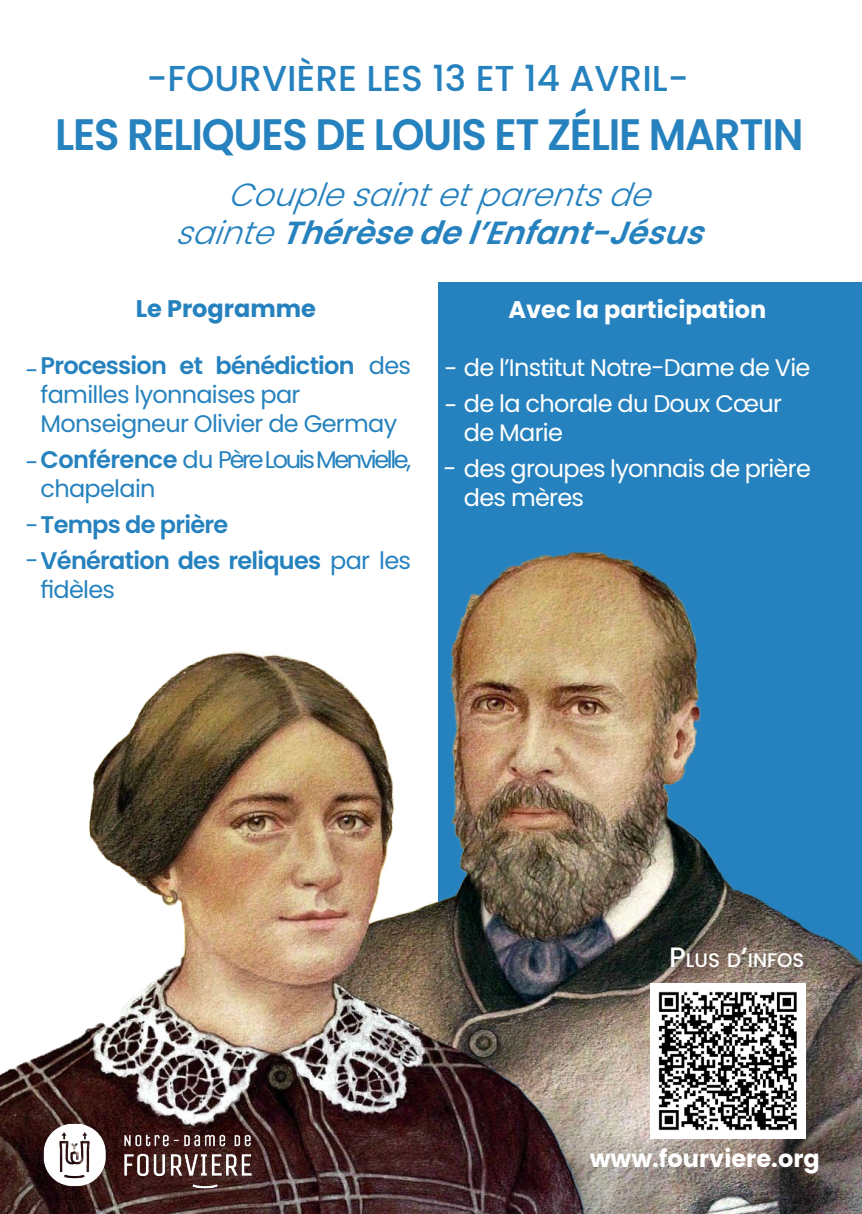
<style>
.page{position:relative;width:862px;height:1214px;background:#fff}
.page>*{position:absolute;margin:0;border:0;box-sizing:border-box;transform-origin:0 0}
.t1{font:600 44px "Poppins";letter-spacing:-.03em;color:#2682be;scale:.95 1}
.t2{font:500 36px "Poppins";color:#2682be}
.t3{font:italic 600 32px "Poppins";color:#2682be}
.t4{font:italic 300 32px "Poppins";color:#2682be}
.t5{font:24px "Poppins";letter-spacing:-.03em;color:#fff}
.t6{font:24px/28.8px "Poppins";letter-spacing:-.03em;color:#2682be}
.t7{font:600 24px/28.8px "Poppins";letter-spacing:-.03em;color:#2682be}
.t8{font:24px/28.8px "Poppins";letter-spacing:-.1em;color:#2682be}
.t9{font:700 24px "Poppins";color:#fff}
.t10{font:700 24px "Poppins";color:#2682be}
.t11{font:500 19.6px "Poppins";color:#fff}
.s1{font-weight:300}
.s2{font-weight:600}
.s3{font-weight:400}
.s4{font-size:28px}
</style>
<div class="page">
<div style="left:438px;top:282px;width:424px;height:931px;background:#2682be"></div>
<img style="left:0;top:552px;width:862px;height:661px">
<img style="left:650px;top:983px;width:155px;height:155px">
<img style="left:18px;top:1098px;width:259px;height:115px">
<p class="t2" style="left:147px;top:57px;width:544px">-FOURVIÈRE LES 13 ET 14 AVRIL-</p>
<p class="t1" style="left:55px;top:109px;width:789px">LES RELIQUES DE LOUIS ET ZÉLIE MARTIN</p>
<p class="t4" style="left:228px;top:176px;width:442px">Couplesaintetparentsde</p>
<p class="t3" style="left:175px;top:214px;width:547px"><span class="s1">sainte</span>Thérèsedel’Enfant-Jésus</p>
<p class="t10" style="left:136px;top:294px;width:182px">Le Programme</p>
<p class="t6" style="left:41px;top:352px;width:372px"><span class="s2">Procession et bénédiction</span> des familles lyonnaises par</p>
<p class="t6" style="left:41px;top:409px;width:358px">Monseigneur Olivier de Germay</p>
<p class="t8" style="left:41px;top:445px;width:372px"><span class="s2">Conférence</span> du Père Louis Menvielle, chapelain</p>
<p class="t7" style="left:26px;top:510px;width:204px"><span class="s3">-</span>Temps de prière</p>
<p class="t7" style="left:41px;top:546px;width:372px;text-indent:-15px"><span class="s3">-</span>Vénération des reliques <span class="s3">par les fidèles</span></p>
<p class="t6" style="left:26px;top:356px;width:15px">-</p>
<p class="t6" style="left:26px;top:448px;width:15px">-</p>
<p class="t9" style="left:508px;top:296px;width:259px">Avec la participation</p>
<p class="t5" style="left:444px;top:353px;width:367px">- de l’Institut Notre-Dame de Vie</p>
<p class="t5" style="left:464px;top:389px;width:320px">de la chorale du Doux Cœur</p>
<p class="t5" style="left:464px;top:418px;width:101px">de Marie</p>
<p class="t5" style="left:443px;top:454px;width:369px">- des groupes lyonnais de prière</p>
<p class="t5" style="left:464px;top:483px;width:122px">des mères</p>
<p class="t5" style="left:444px;top:392px;width:15px">-</p>
<p class="t11" style="left:669px;top:948px;width:137px"><span class="s4">P</span>LUS D<span class="s4">’</span>INFOS</p>
<p class="t9" style="left:590px;top:1144px;width:232px">www.fourviere.org</p>
</div>
